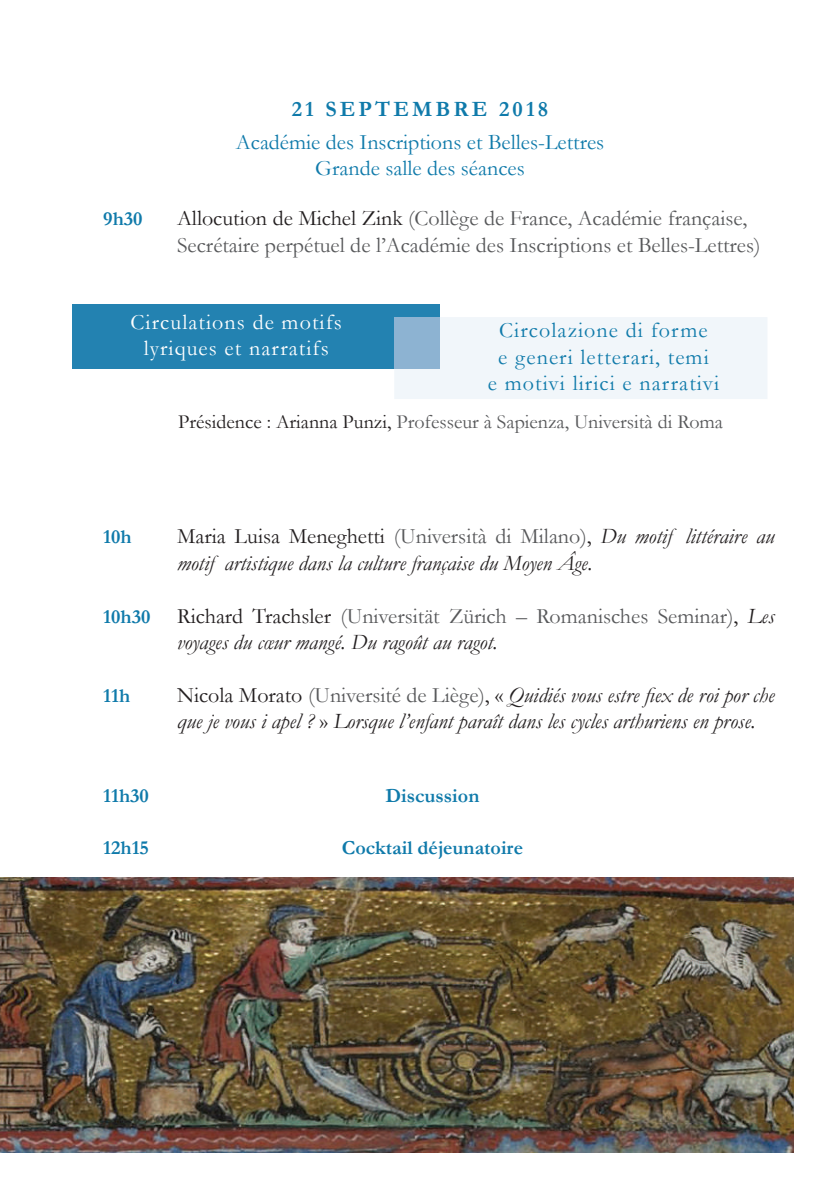
<style>
.page{position:relative;width:840px;height:1191px;background:#fff}
.page>*{position:absolute;margin:0;border:0;box-sizing:border-box;transform-origin:0 0}
.t1{font:italic 22px/26.4px "Garamond";color:#231f20}
.t2{font:22px/26.4px "Garamond";color:#57585a}
.t3{font:22px/26.4px "Garamond";letter-spacing:.035em;color:#0f7aaa;text-align:center}
.t4{font:22px/26.4px "Garamond";color:#0f7aaa;text-align:center}
.t5{font:22px/26.4px "Garamond";letter-spacing:.05em;color:#fff;text-align:center}
.t6{font:700 22px "Garamond";letter-spacing:.14em;color:#0f7aaa}
.t7{font:20px "Garamond";color:#57585a}
.t8{font:700 20px "Garamond";color:#0f7aaa}
.s1{color:#231f20}
.s2{font-style:normal}
.s3{font-style:normal;color:#57585a}
.s4{font-weight:700;font-size:20px;color:#0f7aaa}
.s5{font-style:italic;color:#231f20}
</style>
<div class="page">
<div style="left:72px;top:303px;width:368px;height:65px;background:#2382b1"></div>
<div style="left:394px;top:317px;width:373px;height:82px;background:#f1f6fa"></div>
<div style="left:394px;top:317px;width:46px;height:51px;background:#8db3d2"></div>
<img style="left:0;top:877px;width:793px;height:275px">
<p class="t6" style="left:292px;top:95px;width:258px">21 SEPTEMBRE 2018</p>
<p class="t4" style="left:236px;top:128px;width:369px">Académie des Inscriptions et Belles-Lettres<br>Grande salle des séances</p>
<p class="t8" style="left:103px;top:205px;width:41px">9h30</p>
<p class="t2" style="left:177px;top:204px;width:584px"><span class="s1">Allocution de Michel Zink</span> (Collège de France, Académie française,<br>Secrétaire perpétuel de l’Académie des Inscriptions et Belles-Lettres)</p>
<p class="t5" style="left:130px;top:308px;width:213px">Circulations de motifs lyriques et narratifs</p>
<p class="t3" style="left:487px;top:316px;width:233px">Circolazione di forme<br>e generi letterari, temi<br>e motivi lirici e narrativi</p>
<p class="t7" style="left:178px;top:408px;width:546px"><span class="s1">Présidence : Arianna Punzi,</span> Professeur à Sapienza, Università di Roma</p>
<p class="t8" style="left:103px;top:523px;width:30px">10h</p>
<p class="t1" style="left:177px;top:523px;width:598px"><span class="s2">Maria Luisa Meneghetti</span> <span class="s3">(Università di Milano)</span><span class="s2">,</span> Du motif littéraire au motif artistique dans la culture française du Moyen Âge.</p>
<p class="t2" style="left:177px;top:602px;width:598px;text-indent:-74px"><span class="s4">10h30</span> <span class="s1">Richard Trachsler</span> (Universität Zürich – Romanisches Seminar)<span class="s1">,</span> <span class="s5">Les voyages du cœur mangé. Du ragoût au ragot.</span></p>
<p class="t8" style="left:103px;top:682px;width:28px">11h</p>
<p class="t1" style="left:177px;top:681px;width:598px"><span class="s2">Nicola Morato</span> <span class="s3">(Université de Liège)</span><span class="s2">, «</span> Quidiés vous estre fiex de roi por che que je vous i apel ? <span class="s2">»</span> Lorsque l’enfant paraît dans les cycles arthuriens en prose.</p>
<p class="t8" style="left:103px;top:781px;width:47px">11h30</p>
<p class="t8" style="left:385px;top:781px;width:95px">Discussion</p>
<p class="t8" style="left:103px;top:834px;width:47px">12h15</p>
<p class="t8" style="left:341px;top:834px;width:183px">Cocktail déjeunatoire</p>
</div>
